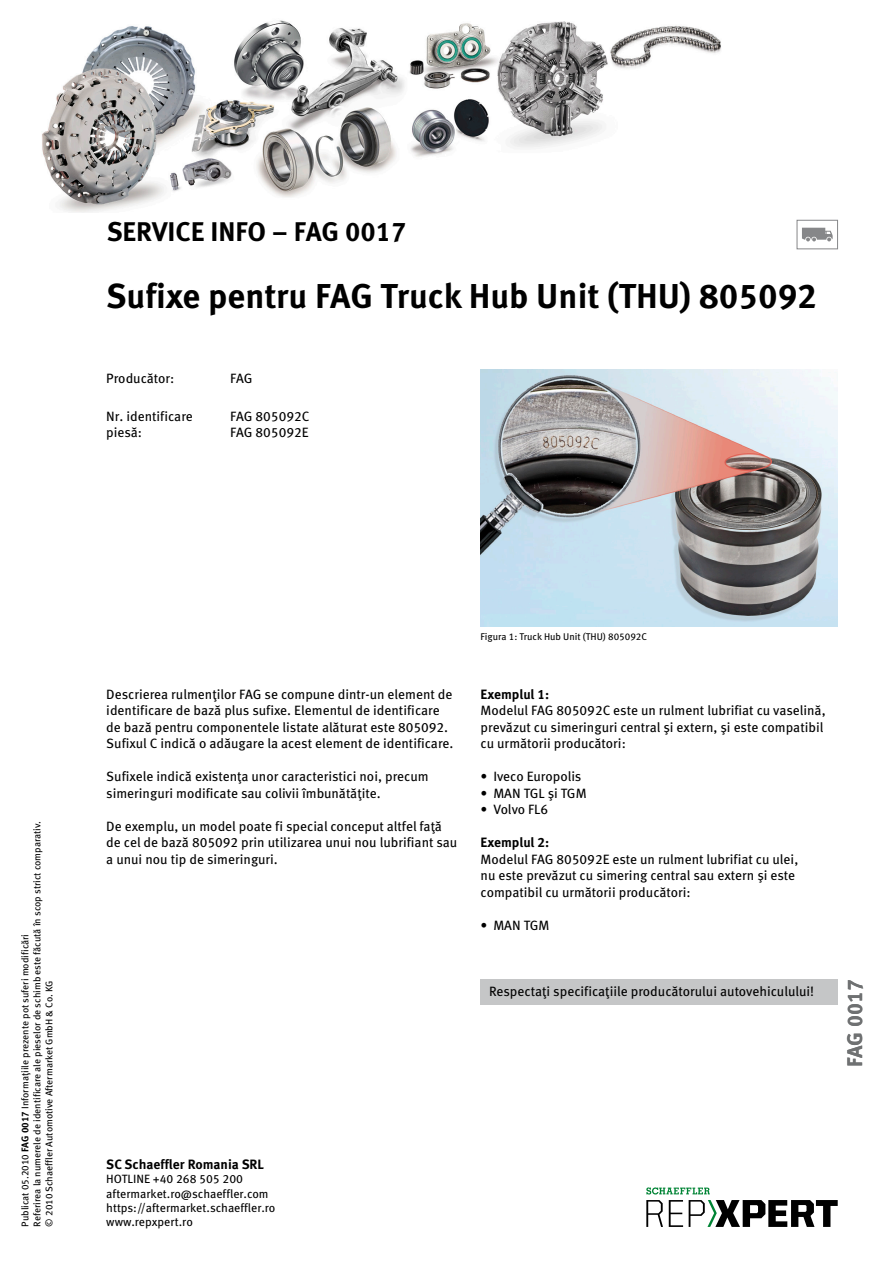
<style>
.page{position:relative;width:893px;height:1263px;background:#fff}
.page>*{position:absolute;margin:0;border:0;box-sizing:border-box;transform-origin:0 0}
.t1{font:700 34.5px "Meta Pro";color:#000}
.t2{font:700 27px "Meta Pro";color:#000}
.t3{font:700 21px "Meta Pro";color:#6f7172}
.t4{font:13.5px/16.5px "Meta Pro";color:#000}
.t5{font:700 13.5px "Meta Pro";color:#000}
.t6{font:12px/14.4px "Meta Pro";color:#000}
.t7{font:9.75px/12px "Meta Pro";color:#000}
.s1{font-weight:700}
</style>
<div class="page">
<img style="left:480px;top:369px;width:358px;height:258px">
<div style="left:480px;top:980px;width:358px;height:25px;background:#c5c6c7"></div>
<div style="left:797px;top:220px;width:41px;height:29px;border:1px solid #868789"></div>
<svg style="left:802px;top:228px;width:31px;height:13px"></svg>
<img style="left:42px;top:20px;width:679px;height:193px">
<svg style="left:646px;top:1200px;width:17px;height:27px"></svg>
<svg style="left:669px;top:1200px;width:14px;height:27px"></svg>
<svg style="left:689px;top:1200px;width:149px;height:27px"></svg>
<svg style="left:646px;top:1187px;width:64px;height:7px"></svg>
<h2 class="t2" style="left:107px;top:210px;width:301px">SERVICE INFO – FAG 0017</h2>
<h1 class="t1" style="left:106px;top:269px;width:712px">Sufixe pentru FAG Truck Hub Unit (THU) 805092</h1>
<p class="t4" style="left:106px;top:369px;width:70px">Producător:</p>
<p class="t4" style="left:230px;top:369px;width:24px">FAG</p>
<p class="t4" style="left:106px;top:407px;width:88px">Nr. identificare piesă:</p>
<p class="t4" style="left:230px;top:407px;width:81px">FAG 805092C<br>FAG 805092E</p>
<p class="t7" style="left:19px;top:1226px;width:407px;rotate:-90deg">Publicat 05.2010 <span class="s1">FAG 0017</span> Informaţiile prezente pot suferi modificări<br>Referirea la numerele de identificare ale pieselor de schimb este făcută în scop strict comparativ. © 2010 Schaeffler Automotive Aftermarket GmbH &amp; Co. KG</p>
<p class="t4" style="left:106px;top:685px;width:349px">Descrierea rulmenţilor FAG se compune dintr-un element de identificare de bază plus sufixe. Elementul de identificare de bază pentru componentele listate alăturat este 805092.<br>Sufixul C indică o adăugare la acest element de identificare.</p>
<p class="t4" style="left:106px;top:767px;width:324px">Sufixele indică existenţa unor caracteristici noi, precum simeringuri modificate sau colivii îmbunătăţite.</p>
<p class="t4" style="left:106px;top:817px;width:353px">De exemplu, un model poate fi special conceput altfel faţă de cel de bază 805092 prin utilizarea unui nou lubrifiant sau a unui nou tip de simeringuri.</p>
<p class="t7" style="left:481px;top:630px;width:168px">Figura 1: Truck Hub Unit (THU) 805092C</p>
<p class="t5" style="left:481px;top:684px;width:70px">Exemplul 1:</p>
<p class="t4" style="left:481px;top:701px;width:347px">Modelul FAG 805092C este un rulment lubrifiat cu vaselină, prevăzut cu simeringuri central şi extern, şi este compatibil cu următorii producători:</p>
<p class="t4" style="left:481px;top:767px;width:102px">• Iveco Europolis</p>
<p class="t4" style="left:481px;top:784px;width:107px">• MAN TGL şi TGM</p>
<p class="t4" style="left:481px;top:800px;width:69px">• Volvo FL6</p>
<p class="t5" style="left:481px;top:832px;width:70px">Exemplul 2:</p>
<p class="t4" style="left:481px;top:850px;width:319px">Modelul FAG 805092E este un rulment lubrifiat cu ulei, nu este prevăzut cu simering central sau extern şi este compatibil cu următorii producători:</p>
<p class="t4" style="left:481px;top:916px;width:70px">• MAN TGM</p>
<p class="t4" style="left:489px;top:982px;width:327px">Respectaţi specificaţiile producătorului autovehiculului!</p>
<h3 class="t3" style="left:838px;top:1067px;width:89px;rotate:-90deg">FAG 0017</h3>
<p class="t5" style="left:106px;top:1153px;width:159px">SC Schaeffler Romania SRL</p>
<p class="t6" style="left:106px;top:1171px;width:171px">HOTLINE +40 268 505 200 aftermarket.ro@schaeffler.com https://aftermarket.schaeffler.ro www.repxpert.ro</p>
</div>
